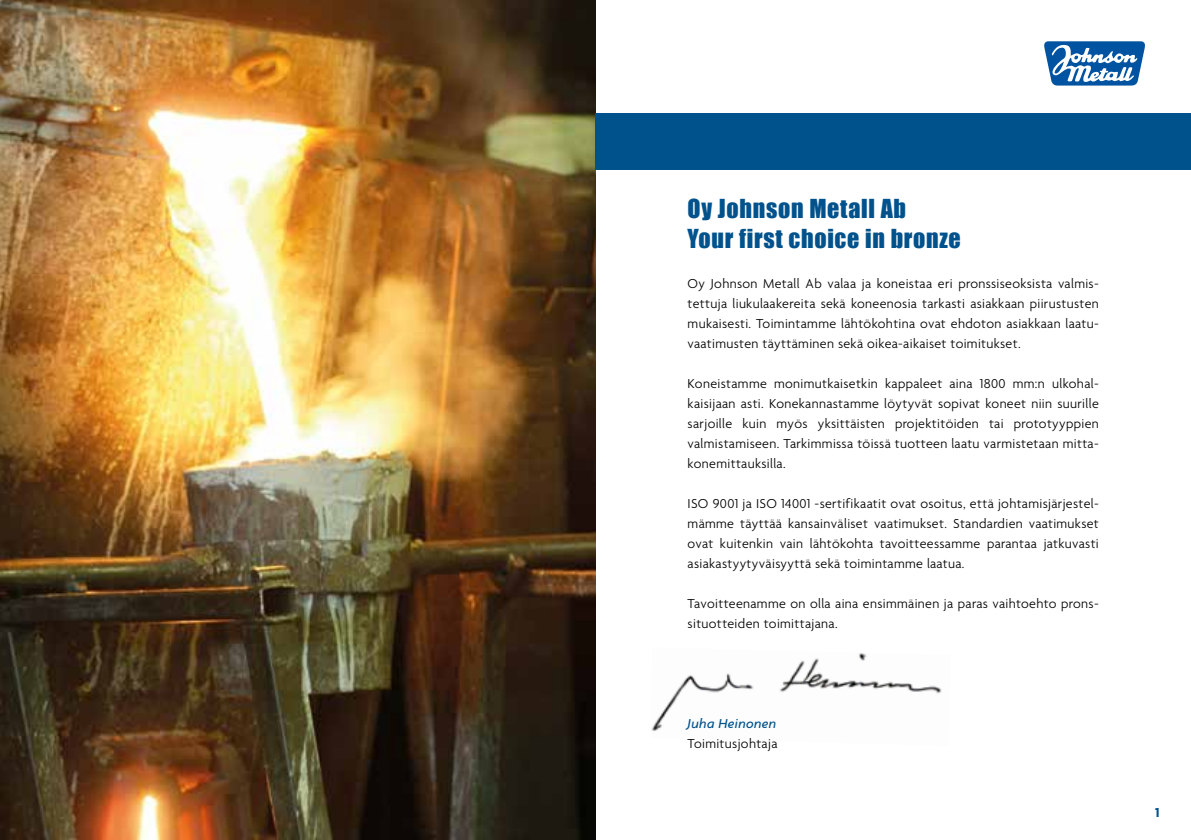
<style>
.page{position:relative;width:1191px;height:840px;background:#fff}
.page>*{position:absolute;margin:0;border:0;box-sizing:border-box;transform-origin:0 0}
.t1{font:24px/30px "Impact";letter-spacing:.03em;color:#00528c}
.t2{font:300 14px/20px "Agenda";letter-spacing:.025em;color:#000;text-align:justify}
.t3{font:italic 500 14px "Agenda";letter-spacing:.025em;color:#00528c}
.t4{font:700 14px "Agenda";color:#00528c}
</style>
<div class="page">
<img style="left:651px;top:653px;width:291px;height:78px">
<img style="left:0;top:0;width:595px;height:839px">
<div style="left:595px;top:113px;width:596px;height:57px;background:#00528c"></div>
<svg style="left:1044px;top:41px;width:101px;height:45px"></svg>
<h1 class="t1" style="left:687px;top:192px;width:275px">Oy Johnson Metall Ab<br>Your first choice in bronze</h1>
<p class="t2" style="left:687px;top:274px;width:413px">Oy Johnson Metall Ab valaa ja koneistaa eri pronssiseoksista valmis&shy;tettuja liukulaakereita sekä koneenosia tarkasti asiakkaan piirustusten mukaisesti. Toimintamme lähtökohtina ovat ehdoton asiakkaan laatu&shy;vaatimusten täyttäminen sekä oikea-aikaiset toimitukset.</p>
<p class="t2" style="left:687px;top:374px;width:413px">Koneistamme monimutkaisetkin kappaleet aina 1800 mm:n ulkohal&shy;kaisijaan asti. Konekannastamme löytyvät sopivat koneet niin suurille sarjoille kuin myös yksittäisten projektitöiden tai prototyyppien valmistamiseen. Tarkimmissa töissä tuotteen laatu varmistetaan mitta&shy;konemittauksilla.</p>
<p class="t2" style="left:687px;top:494px;width:413px">ISO 9001 ja ISO 14001 -sertifikaatit ovat osoitus, että johtamisjärjestel&shy;mämme täyttää kansainväliset vaatimukset. Standardien vaatimukset ovat kuitenkin vain lähtökohta tavoitteessamme parantaa jatkuvasti asiakastyytyväisyyttä sekä toimintamme laatua.</p>
<p class="t2" style="left:687px;top:594px;width:413px">Tavoitteenamme on olla aina ensimmäinen ja paras vaihtoehto prons&shy;situotteiden toimittajana.</p>
<p class="t3" style="left:687px;top:715px;width:90px">Juha Heinonen</p>
<p class="t2" style="left:687px;top:734px;width:91px">Toimitusjohtaja</p>
<p class="t4" style="left:1155px;top:804px;width:6px">1</p>
</div>
